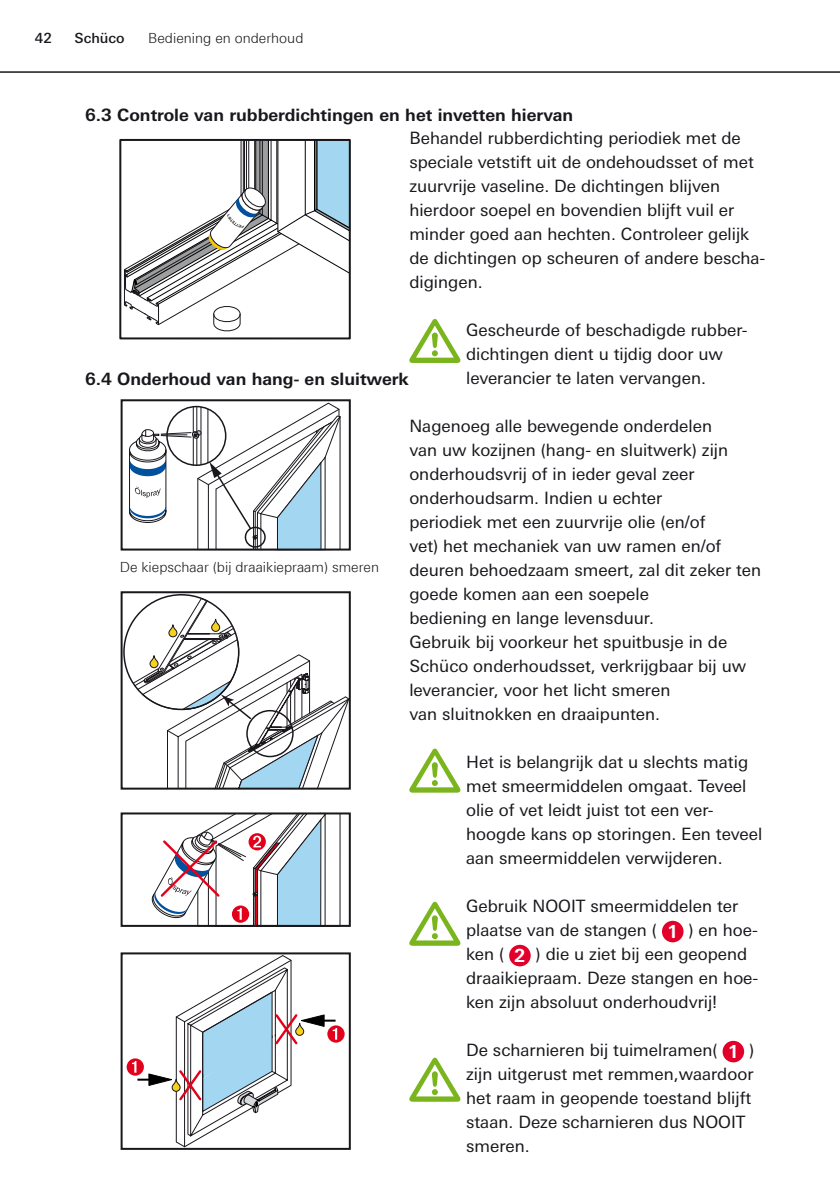
<style>
.page{position:relative;width:840px;height:1191px;background:#fff}
.page>*{position:absolute;margin:0;border:0;box-sizing:border-box;transform-origin:0 0}
.t1{font:17px/24px "LT Univers Basic";color:#1a171c}
.t2{font:700 17px "LT Univers Basic";color:#1a171c}
.t3{font:300 14px "Linotype Univers 330";color:#1a171c}
.t4{font:500 14px "LT Univers Basic";color:#1a171c}
.s1{font-weight:700;font-size:18px;color:#fff}
</style>
<div class="page">
<hr style="left:0;top:72px;width:839px;height:1px;background:#1a171c">
<div style="left:661px;top:920px;width:22px;height:22px;background:#e2002b;border-radius:50%"></div>
<div style="left:509px;top:944px;width:21px;height:22px;background:#e2002b;border-radius:50%"></div>
<div style="left:722px;top:1040px;width:21px;height:22px;background:#e2002b;border-radius:50%"></div>
<svg style="left:124px;top:142px;width:223px;height:190px"></svg>
<div style="left:119px;top:139px;width:231px;height:200px;border:2px solid #1a171c"></div>
<div style="left:120px;top:399px;width:230px;height:151px;border:2px solid #1a171c"></div>
<svg style="left:129px;top:402px;width:212px;height:148px"></svg>
<svg style="left:132px;top:597px;width:215px;height:189px"></svg>
<div style="left:246px;top:710px;width:47px;height:47px;border:2px solid #1a171c;border-radius:50%"></div>
<div style="left:120px;top:591px;width:230px;height:198px;border:2px solid #1a171c"></div>
<div style="left:120px;top:812px;width:230px;height:115px;border:2px solid #1a171c"></div>
<svg style="left:150px;top:812px;width:190px;height:115px"></svg>
<div style="left:120px;top:952px;width:230px;height:197px;border:2px solid #1a171c"></div>
<svg style="left:126px;top:1058px;width:18px;height:17px"></svg>
<svg style="left:132px;top:1061px;width:4px;height:11px"></svg>
<svg style="left:327px;top:1025px;width:17px;height:17px"></svg>
<svg style="left:332px;top:1028px;width:5px;height:11px"></svg>
<hr style="left:137px;top:1078px;width:23px;height:2px;background:#000">
<svg style="left:148px;top:954px;width:177px;height:193px"></svg>
<hr style="left:312px;top:1019px;width:23px;height:2px;background:#000">
<svg style="left:409px;top:1057px;width:51px;height:44px"></svg>
<svg style="left:409px;top:901px;width:51px;height:44px"></svg>
<svg style="left:409px;top:748px;width:51px;height:44px"></svg>
<svg style="left:409px;top:319px;width:51px;height:44px"></svg>
<p class="t4" style="left:35px;top:30px;width:18px">42</p>
<p class="t4" style="left:74px;top:30px;width:52px">Schüco</p>
<p class="t3" style="left:148px;top:30px;width:157px">Bediening en onderhoud</p>
<p class="t2" style="left:85px;top:104px;width:489px">6.3 Controle van rubberdichtingen en het invetten hiervan</p>
<p class="t1" style="left:409px;top:126px;width:357px">Behandel rubberdichting periodiek met de speciale vetstift uit de ondehoudsset of met zuurvrije vaseline. De dichtingen blijven hierdoor soepel en bovendien blijft vuil er minder goed aan hechten. Controleer gelijk de dichtingen op scheuren of andere bescha&shy;digingen.</p>
<p class="t1" style="left:466px;top:318px;width:283px">Gescheurde of beschadigde rubber&shy;dichtingen dient u tijdig door uw leverancier te laten vervangen.</p>
<p class="t1" style="left:409px;top:414px;width:353px">Nagenoeg alle bewegende onderdelen<br>van uw kozijnen (hang- en sluitwerk) zijn onderhoudsvrij of in ieder geval zeer onderhoudsarm. Indien u echter<br>periodiek met een zuurvrije olie (en/of<br>vet) het mechaniek van uw ramen en/of deuren behoedzaam smeert, zal dit zeker ten goede komen aan een soepele<br>bediening en lange levensduur.<br>Gebruik bij voorkeur het spuitbusje in de Schüco onderhoudsset, verkrijgbaar bij uw leverancier, voor het licht smeren<br>van sluitnokken en draaipunten.</p>
<p class="t1" style="left:466px;top:750px;width:297px">Het is belangrijk dat u slechts matig met smeermiddelen omgaat. Teveel olie of vet leidt juist tot een ver&shy;hoogde kans op storingen. Een teveel aan smeermiddelen verwijderen.</p>
<p class="t1" style="left:466px;top:894px;width:293px">Gebruik NOOIT smeermiddelen ter plaatse van de stangen ( <span class="s1">1</span> ) en hoe&shy;ken ( <span class="s1">2</span> ) die u ziet bij een geopend draaikiepraam. Deze stangen en hoe&shy;ken zijn absoluut onderhoudvrij!</p>
<p class="t1" style="left:466px;top:1038px;width:289px">De scharnieren bij tuimelramen( <span class="s1">1</span> ) zijn uitgerust met remmen,waardoor het raam in geopende toestand blijft staan. Deze scharnieren dus NOOIT smeren.</p>
<p class="t2" style="left:85px;top:369px;width:325px">6.4 Onderhoud van hang- en sluitwerk</p>
<p class="t3" style="left:120px;top:558px;width:260px">De kiepschaar (bij draaikiepraam) smeren</p>
</div>
